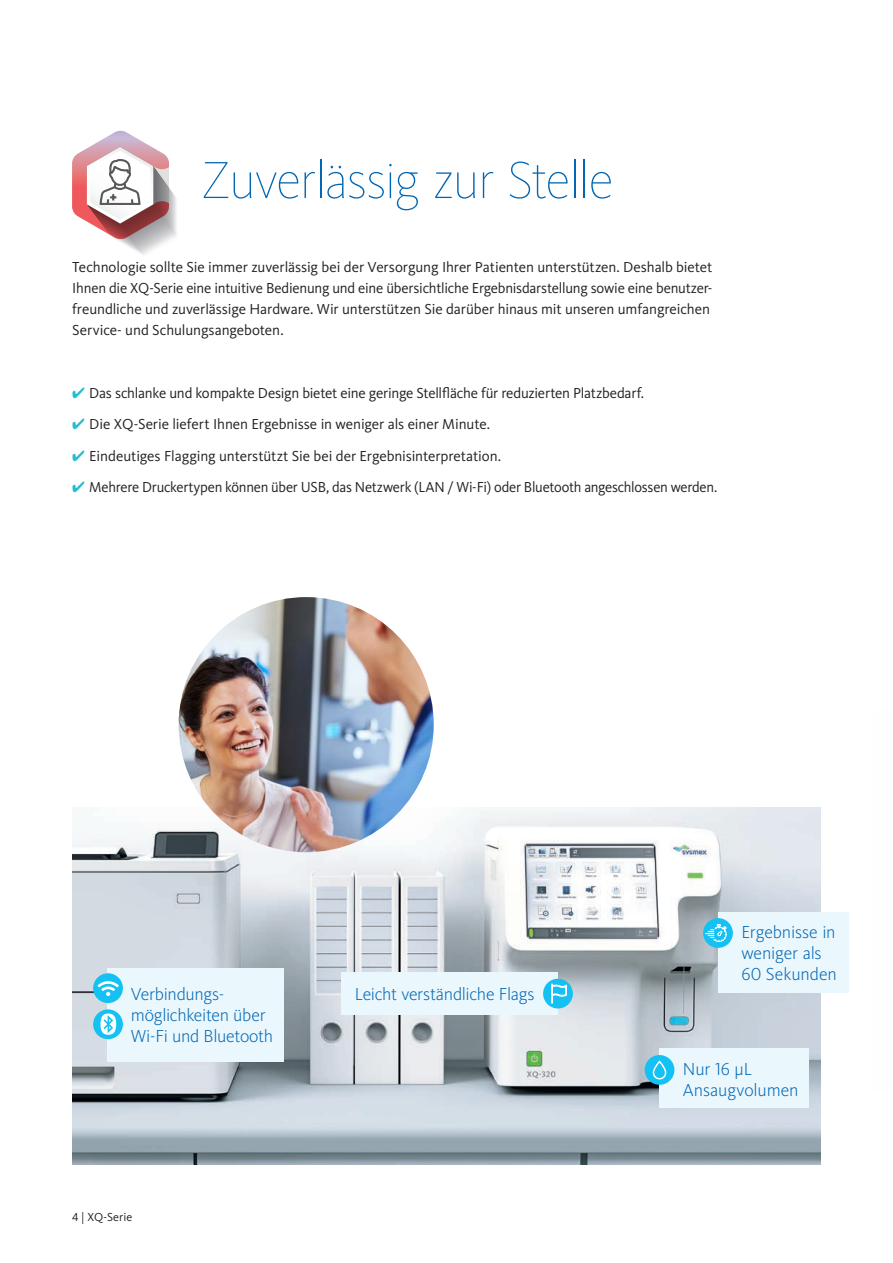
<style>
.page{position:relative;width:893px;height:1263px;background:#fff}
.page>*{position:absolute;margin:0;border:0;box-sizing:border-box;transform-origin:0 0}
.t1{font:100 54px "Kievit Pro";letter-spacing:-.03em;color:#0166b3}
.t2{font:300 18px/21px "Kievit Pro";letter-spacing:-.01em;color:#0166b3}
.t3{font:15px/21px "Kievit Pro";letter-spacing:-.01em;color:#231f20}
.t4{font:12px "Kievit Pro";letter-spacing:.005em;color:#231f20}
.s1{color:#21bece}
</style>
<div class="page">
<img style="left:72px;top:808px;width:749px;height:356px">
<img style="left:179px;top:597px;width:255px;height:255px;border-radius:128px">
<svg style="left:72px;top:130px;width:105px;height:125px"></svg>
<div style="left:341px;top:972px;width:217px;height:43px;background:#eaf7fd"></div>
<div style="left:543px;top:979px;width:30px;height:29px;background:#15c0f2;border-radius:50%"></div>
<svg style="left:551px;top:983px;width:16px;height:21px"></svg>
<div style="left:107px;top:968px;width:177px;height:93px;background:#eaf7fd"></div>
<div style="left:93px;top:973px;width:30px;height:30px;background:#15c0f2;border-radius:50%"></div>
<svg style="left:98px;top:981px;width:21px;height:15px"></svg>
<div style="left:93px;top:1009px;width:30px;height:30px;background:#15c0f2;border-radius:50%"></div>
<svg style="left:100px;top:1013px;width:16px;height:22px"></svg>
<div style="left:718px;top:912px;width:130px;height:80px;background:#eaf7fd"></div>
<div style="left:703px;top:918px;width:30px;height:30px;background:#15c0f2;border-radius:50%"></div>
<svg style="left:704px;top:923px;width:23px;height:21px"></svg>
<div style="left:659px;top:1049px;width:150px;height:59px;background:#eaf7fd"></div>
<div style="left:645px;top:1055px;width:29px;height:30px;background:#15c0f2;border-radius:50%"></div>
<div style="left:653px;top:1061px;width:13px;height:18px;border:2px solid #fff;border-radius:6px"></div>
<h1 class="t1" style="left:201px;top:148px;width:414px">Zuverlässig zur Stelle</h1>
<p class="t3" style="left:72px;top:256px;width:642px">Technologie sollte Sie immer zuverlässig bei der Versorgung Ihrer Patienten unterstützen. Deshalb bietet Ihnen die XQ-Serie eine intuitive Bedienung und eine übersichtliche Ergebnisdarstellung sowie eine benutzer&shy;freundliche und zuverlässige Hardware. Wir unterstützen Sie darüber hinaus mit unseren umfangreichen Service- und Schulungsangeboten.</p>
<p class="t3" style="left:72px;top:382px;width:573px"><span class="s1">✔</span> Das schlanke und kompakte Design bietet eine geringe Stellfläche für reduzierten Platzbedarf.</p>
<p class="t3" style="left:72px;top:413px;width:419px"><span class="s1">✔</span> Die XQ-Serie liefert Ihnen Ergebnisse in weniger als einer Minute.</p>
<p class="t3" style="left:72px;top:445px;width:430px"><span class="s1">✔</span> Eindeutiges Flagging unterstützt Sie bei der Ergebnisinterpretation.</p>
<p class="t3" style="left:72px;top:476px;width:646px"><span class="s1">✔</span> Mehrere Druckertypen können über USB, das Netzwerk (LAN / Wi-Fi) oder Bluetooth angeschlossen werden.</p>
<p class="t2" style="left:131px;top:984px;width:95px">Verbindungs-</p>
<p class="t2" style="left:355px;top:984px;width:181px">Leicht verständliche Flags</p>
<p class="t2" style="left:131px;top:1005px;width:144px">möglichkeiten über<br>Wi-Fi und Bluetooth</p>
<p class="t2" style="left:741px;top:921px;width:97px">Ergebnisse in weniger als<br>60 Sekunden</p>
<p class="t4" style="left:72px;top:1210px;width:62px">4 | XQ-Serie</p>
<p class="t2" style="left:683px;top:1058px;width:117px">Nur 16 µL<br>Ansaugvolumen</p>
</div>
